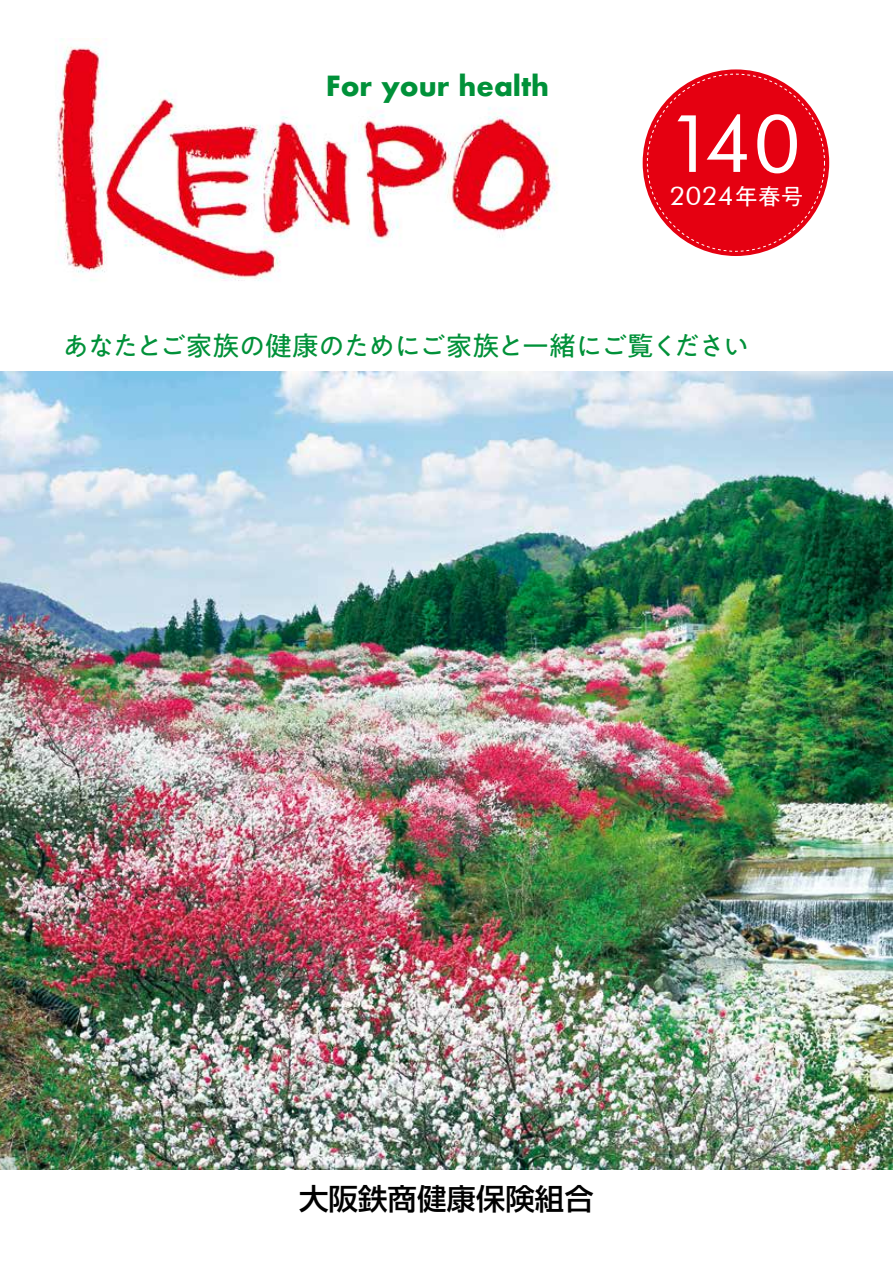
<style>
.page{position:relative;width:893px;height:1263px;background:#fff}
.page>*{position:absolute;margin:0;border:0;box-sizing:border-box;transform-origin:0 0}
.t1{font:79.8px "Futura BT";color:#fff}
.t2{font:500 29.55px "Shin Go Pro";color:#000}
.t3{font:27px "PA1 Gothic Std N";letter-spacing:-.065em;color:#009139}
.t4{font:700 27px "Futura";color:#009139}
.t5{font:25.65px "Futura BT";color:#fff;scale:1.06 1}
.s1{font-family:"PA1 Gothic Std";font-size:22.65px}
</style>
<div class="page">
<img style="left:55px;top:39px;width:502px;height:242px">
<div style="left:643px;top:69px;width:186px;height:187px;background:#e50011;border-radius:50%"></div>
<img style="left:0;top:372px;width:893px;height:798px">
<p class="t4" style="left:326px;top:66px;width:225px">For your health</p>
<h1 class="t1" style="left:667px;top:95px;width:135px">140</h1>
<p class="t5" style="left:670px;top:180px;width:128px">2024<span class="s1">年春号</span></p>
<p class="t3" style="left:62px;top:331px;width:688px">あなたとご家族の健康のためにご家族と一緒にご覧ください</p>
<p class="t2" style="left:299px;top:1174px;width:296px">大阪鉄商健康保険組合</p>
</div>
